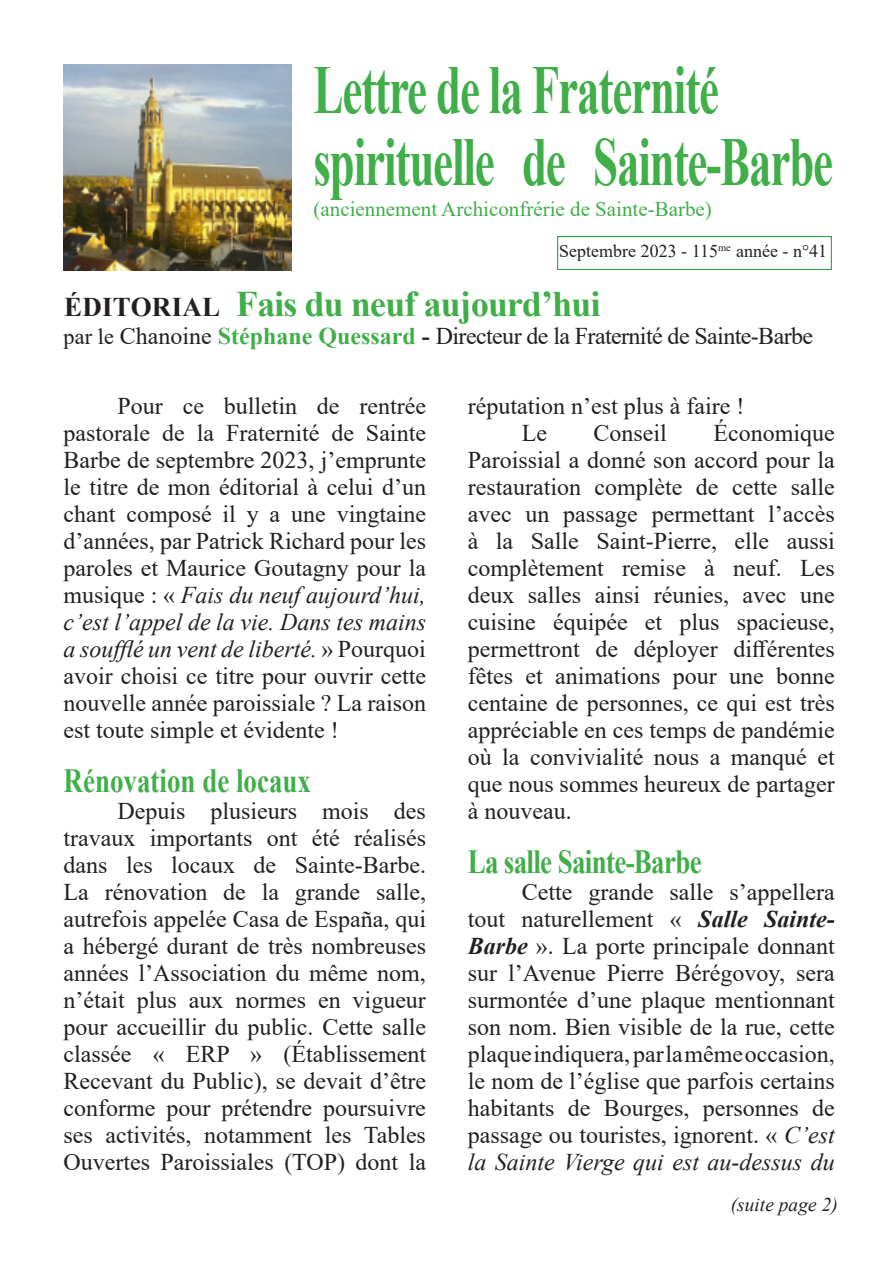
<style>
.page{position:relative;width:893px;height:1263px;background:#fff}
.page>*{position:absolute;margin:0;border:0;box-sizing:border-box;transform-origin:0 0}
.t1{font:700 68.4px "Times New Roman";letter-spacing:-.025em;color:#40ae49;scale:.66 1}
.t2{font:700 36px "Times New Roman";color:#40ae49}
.t3{font:700 33.75px "Times New Roman";letter-spacing:-.025em;color:#40ae49;scale:.8 1}
.t4{font:700 33.75px "Times New Roman";color:#40ae49;scale:.8 1}
.t5{font:24px/27px "Times New Roman";color:#231f20;text-align:justify}
.t6{font:24px "Times New Roman";letter-spacing:-.025em;color:#231f20}
.t7{font:21px "Times New Roman";color:#40ae49}
.t8{font:italic 19.5px "Times New Roman";color:#231f20}
.t9{font:18px "Times New Roman";color:#231f20}
.s1{font-size:27px;color:#231f20}
.s2{font-size:22.5px}
.s3{font-weight:700;color:#40ae49}
.s4{font-weight:700}
.s5{font-style:italic}
.s6{font-weight:700;font-style:italic}
</style>
<div class="page">
<div style="left:557px;top:236px;width:275px;height:34px;border:1px solid #429a43"></div>
<img style="left:64px;top:65px;width:227px;height:205px">
<p class="t1" style="left:314px;top:40px;width:616px">Lettre de la Fraternité</p>
<p class="t1" style="left:314px;top:112px;width:789px">spirituelle de Sainte-Barbe</p>
<p class="t7" style="left:314px;top:194px;width:400px">(anciennement Archiconfrérie de Sainte-Barbe)</p>
<p class="t9" style="left:559px;top:238px;width:270px">Septembre 2023 - 115<sup>me</sup> année - n°41</p>
<p class="t2" style="left:64px;top:278px;width:539px"><span class="s1">ÉDITORIAL</span> Fais du neuf aujourd’hui</p>
<p class="t6" style="left:64px;top:319px;width:751px"><span class="s2">par le</span> Chanoine <span class="s3">Stéphane Quessard</span> <span class="s4">-</span> Directeur de la Fraternité de Sainte-Barbe</p>
<p class="t5" style="left:64px;top:392px;width:364px;text-indent:54px">Pour ce bulletin de rentrée pastorale de la Fraternité de Sainte Barbe de septembre 2023, j’emprunte le titre de mon éditorial à celui d’un chant composé il y a une vingtaine d’années, par Patrick Richard pour les paroles et Maurice Goutagny pour la musique : « <span class="s5">Fais du neuf aujourd’hui, c’est l’appel de la vie. Dans tes mains a soufflé un vent de liberté.</span> » Pourquoi avoir choisi ce titre pour ouvrir cette nouvelle année paroissiale ? La raison est toute simple et évidente !</p>
<p class="t4" style="left:64px;top:757px;width:311px">Rénovation de locaux</p>
<p class="t5" style="left:64px;top:797px;width:364px;text-indent:54px">Depuis plusieurs mois des travaux importants ont été réalisés dans les locaux de Sainte-Barbe.<br>La rénovation de la grande salle, autrefois appelée Casa de España, qui a hébergé durant de très nombreuses années l’Association du même nom, n’était plus aux normes en vigueur pour accueillir du public. Cette salle classée « ERP » (Établissement Recevant du Public), se devait d’être conforme pour prétendre poursuivre ses activités, notamment les Tables Ouvertes Paroissiales (TOP) dont la</p>
<p class="t5" style="left:468px;top:392px;width:278px">réputation n’est plus à faire !</p>
<p class="t5" style="left:522px;top:419px;width:27px">Le</p>
<p class="t5" style="left:594px;top:419px;width:75px">Conseil</p>
<p class="t5" style="left:468px;top:419px;width:369px;text-indent:246px">Économique Paroissial a donné son accord pour la restauration complète de cette salle avec un passage permettant l’accès à la Salle Saint-Pierre, elle aussi complètement remise à neuf. Les deux salles ainsi réunies, avec une cuisine équipée et plus spacieuse, permettront de déployer différentes fêtes et animations pour une bonne centaine de personnes, ce qui est très appréciable en ces temps de pandémie où la convivialité nous a manqué et que nous sommes heureux de partager à nouveau.</p>
<p class="t3" style="left:468px;top:838px;width:294px">La salle Sainte-Barbe</p>
<p class="t5" style="left:468px;top:878px;width:369px;text-indent:54px">Cette grande salle s’appellera tout naturellement « <span class="s6">Salle Sainte-Barbe</span> ». La porte principale donnant sur l’Avenue Pierre Bérégovoy, sera surmontée d’une plaque mentionnant son nom. Bien visible de la rue, cette plaque indiquera, par la même occasion, le nom de l’église que parfois certains habitants de Bourges, personnes de passage ou touristes, ignorent. « <span class="s5">C’est la Sainte Vierge qui est au-dessus du</span></p>
<p class="t8" style="left:731px;top:1191px;width:109px">(suite page 2)</p>
</div>
